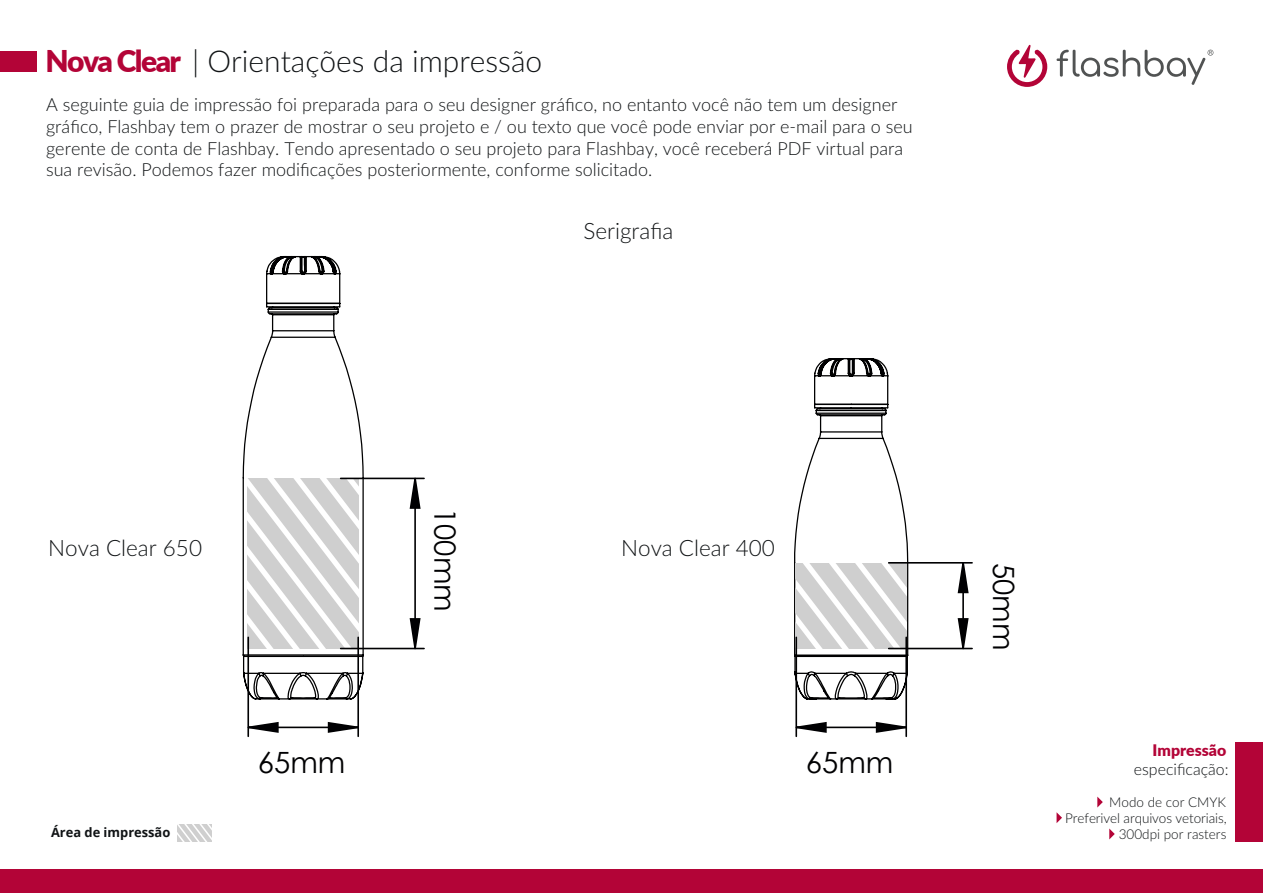
<style>
.page{position:relative;width:1263px;height:893px;background:#fff}
.page>*{position:absolute;margin:0;border:0;box-sizing:border-box;transform-origin:0 0}
.t1{font:300 30px "Lato";color:#101315}
.t2{font:29.25px "Century Gothic";color:#000002}
.t3{font:300 22.5px "Lato";color:#101315}
.t4{font:300 18px/21.6px "Lato";color:#101315}
.t5{font:300 15.9px "Lato";color:#101315}
.t6{font:900 15.9px "Lato";color:#b30437}
.t7{font:300 13.5px/16.2px "Lato";letter-spacing:-.005em;color:#101315;text-align:right}
.t8{font:700 12.9px "Open Sans";color:#101315}
.s1{font-weight:900;color:#b30437}
</style>
<div class="page">
<svg style="left:178px;top:825px;width:34px;height:17px"></svg>
<svg style="left:242px;top:255px;width:123px;height:446px"></svg>
<svg style="left:248px;top:478px;width:110px;height:170px"></svg>
<svg style="left:794px;top:358px;width:115px;height:343px"></svg>
<hr style="left:414px;top:478px;width:2px;height:170px;background:#000002">
<hr style="left:341px;top:478px;width:83px;height:1px;background:#000002">
<hr style="left:341px;top:648px;width:83px;height:1px;background:#000002">
<svg style="left:409px;top:477px;width:13px;height:33px"></svg>
<svg style="left:409px;top:617px;width:13px;height:33px"></svg>
<hr style="left:248px;top:726px;width:110px;height:2px;background:#000002">
<hr style="left:357px;top:637px;width:2px;height:99px;background:#000002">
<hr style="left:247px;top:637px;width:2px;height:99px;background:#000002">
<svg style="left:327px;top:721px;width:31px;height:13px"></svg>
<svg style="left:247px;top:721px;width:32px;height:13px"></svg>
<hr style="left:962px;top:563px;width:2px;height:85px;background:#000002">
<hr style="left:889px;top:562px;width:83px;height:2px;background:#000002">
<hr style="left:889px;top:648px;width:83px;height:1px;background:#000002">
<svg style="left:957px;top:563px;width:13px;height:31px"></svg>
<svg style="left:957px;top:617px;width:13px;height:33px"></svg>
<hr style="left:796px;top:726px;width:110px;height:2px;background:#000002">
<hr style="left:905px;top:637px;width:2px;height:99px;background:#000002">
<hr style="left:795px;top:637px;width:2px;height:99px;background:#000002">
<svg style="left:875px;top:721px;width:33px;height:13px"></svg>
<svg style="left:795px;top:721px;width:33px;height:13px"></svg>
<div style="left:1px;top:869px;width:1262px;height:24px;background:#b30437"></div>
<svg style="left:1007px;top:44px;width:40px;height:43px"></svg>
<svg style="left:1057px;top:50px;width:156px;height:35px"></svg>
<div style="left:0;top:51px;width:37px;height:21px;background:#b30437"></div>
<div style="left:1235px;top:742px;width:28px;height:100px;background:#b30437"></div>
<svg style="left:1097px;top:796px;width:6px;height:11px"></svg>
<svg style="left:1057px;top:812px;width:5px;height:11px"></svg>
<svg style="left:1109px;top:828px;width:6px;height:11px"></svg>
<h1 class="t1" style="left:45px;top:40px;width:498px"><span class="s1">Nova Clear</span> | Orientações da impressão</h1>
<p class="t4" style="left:46px;top:93px;width:868px">A seguinte guia de impressão foi preparada para o seu designer gráfico, no entanto você não tem um designer gráfico, Flashbay tem o prazer de mostrar o seu projeto e / ou texto que você pode enviar por e-mail para o seu gerente de conta de Flashbay. Tendo apresentado o seu projeto para Flashbay, você receberá PDF virtual para sua revisão. Podemos fazer modificações posteriormente, conforme solicitado.</p>
<p class="t3" style="left:583px;top:215px;width:91px">Serigrafia</p>
<h2 class="t2" style="left:466px;top:508px;width:105px;rotate:90deg">100mm</h2>
<p class="t3" style="left:48px;top:532px;width:155px">Nova Clear 650</p>
<p class="t3" style="left:621px;top:532px;width:155px">Nova Clear 400</p>
<p class="t8" style="left:51px;top:823px;width:121px">Área de impressão</p>
<h2 class="t2" style="left:258px;top:742px;width:89px">65mm</h2>
<h2 class="t2" style="left:806px;top:742px;width:89px">65mm</h2>
<h2 class="t2" style="left:1024px;top:563px;width:89px;rotate:90deg">50mm</h2>
<p class="t6" style="left:1153px;top:738px;width:75px">Impressão</p>
<p class="t5" style="left:1134px;top:758px;width:96px">especificação:</p>
<p class="t7" style="left:1065px;top:793px;width:163px">Modo de cor CMYK<br>Preferivel arquivos vetoriais,<br>300dpi por rasters</p>
</div>
